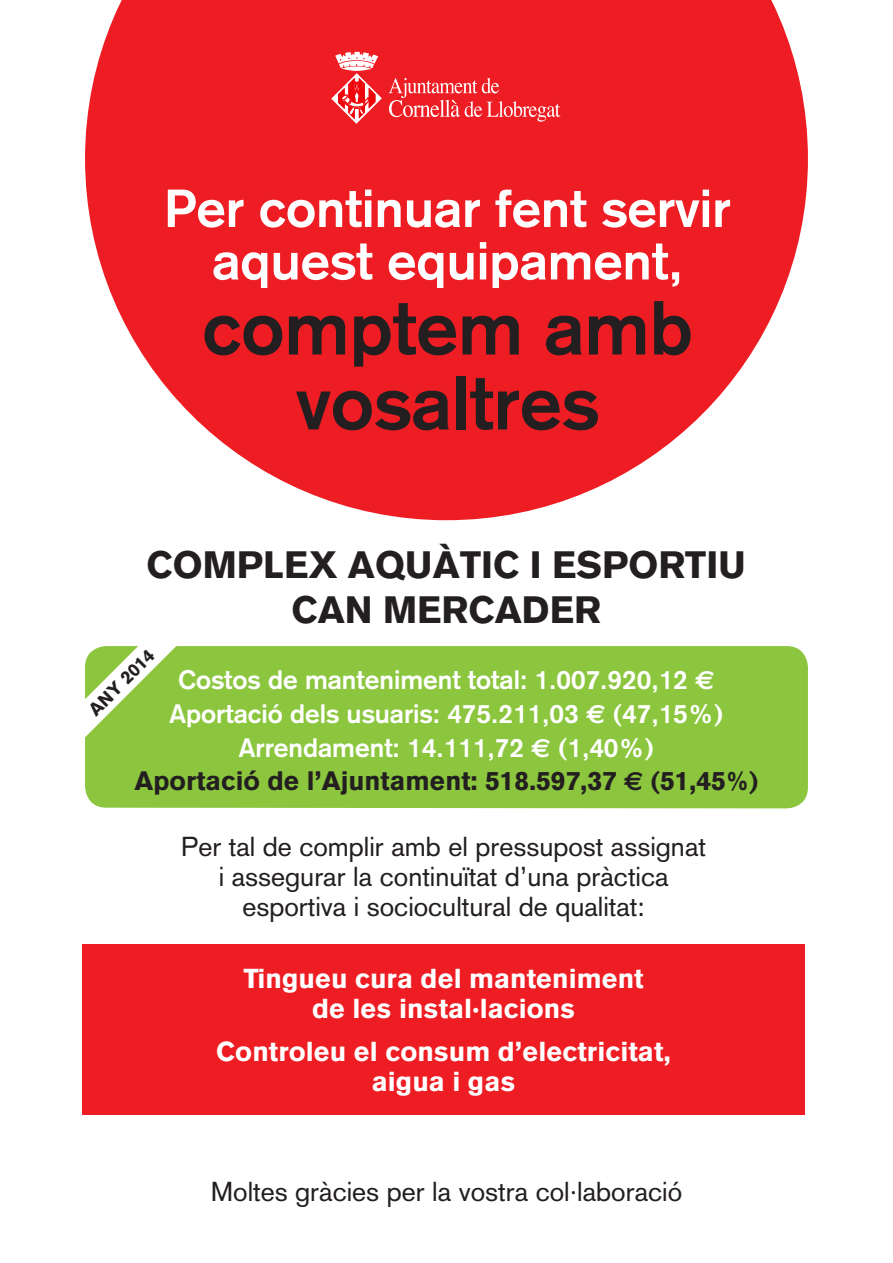
<style>
.page{position:relative;width:893px;height:1263px;background:#fff}
.page>*{position:absolute;margin:0;border:0;box-sizing:border-box;transform-origin:0 0}
.t1{font:700 75px/75px "Akzidenz Grotesk";color:#231f20;text-align:center}
.t2{font:700 52.5px/52.5px "Akzidenz Grotesk";color:#fff;text-align:center}
.t3{font:900 37.5px/45px "Akzidenz Grotesk";color:#231f20;text-align:center}
.t4{font:27px/30px "Akzidenz Grotesk";color:#231f20;text-align:center}
.t5{font:900 27px/30px "Akzidenz Grotesk";color:#fff;text-align:center}
.t6{font:700 26.25px "Akzidenz Grotesk";color:#fff}
.t7{font:900 26.25px "Akzidenz Grotesk";color:#231f20}
.t8{font:900 18px "Akzidenz Grotesk";color:#231f20}
.s1{font-family:"Euro Sans"}
.s2{font-family:"Euro Sans";font-weight:700}
</style>
<div class="page">
<svg style="left:85px;top:0;width:723px;height:520px;fill:#ee1d23"></svg>
<div style="left:82px;top:944px;width:723px;height:170px;background:#ee1d23"></div>
<div style="left:85px;top:646px;width:723px;height:162px;background:#8bc63e"></div>
<svg style="left:389px;top:78px;width:171px;height:44px;background:#f04146"></svg>
<svg style="left:331px;top:52px;width:51px;height:72px"></svg>
<svg style="left:85px;top:646px;width:92px;height:91px"></svg>
<p class="t2" style="left:164px;top:182px;width:568px">Per continuar fent servir aquest equipament,</p>
<p class="t1" style="left:202px;top:290px;width:492px">comptem amb vosaltres</p>
<p class="t3" style="left:147px;top:542px;width:601px">COMPLEX AQUÀTIC I ESPORTIU<br>CAN MERCADER</p>
<p class="t8" style="left:84px;top:704px;width:86px;rotate:-45deg">ANY 2014</p>
<p class="t6" style="left:178px;top:664px;width:538px">Costos de manteniment total: 1.007.920,12 <span class="s1">E</span></p>
<p class="t6" style="left:170px;top:698px;width:555px">Aportació dels usuaris: 475.211,03 <span class="s1">E</span> (47,15%)</p>
<p class="t6" style="left:239px;top:732px;width:417px">Arrendament: 14.111,72 <span class="s1">E</span> (1,40%)</p>
<p class="t7" style="left:135px;top:765px;width:625px">Aportació de l’Ajuntament: 518.597,37 <span class="s2">E</span> (51,45%)</p>
<p class="t4" style="left:181px;top:831px;width:526px">Per tal de complir amb el pressupost assignat i assegurar la continuïtat d’una pràctica esportiva i sociocultural de qualitat:</p>
<p class="t5" style="left:244px;top:963px;width:402px">Tingueu cura del manteniment de les instal·lacions</p>
<p class="t5" style="left:216px;top:1036px;width:456px">Controleu el consum d’electricitat, aigua i gas</p>
<p class="t4" style="left:211px;top:1177px;width:473px">Moltes gràcies per la vostra col·laboració</p>
</div>
